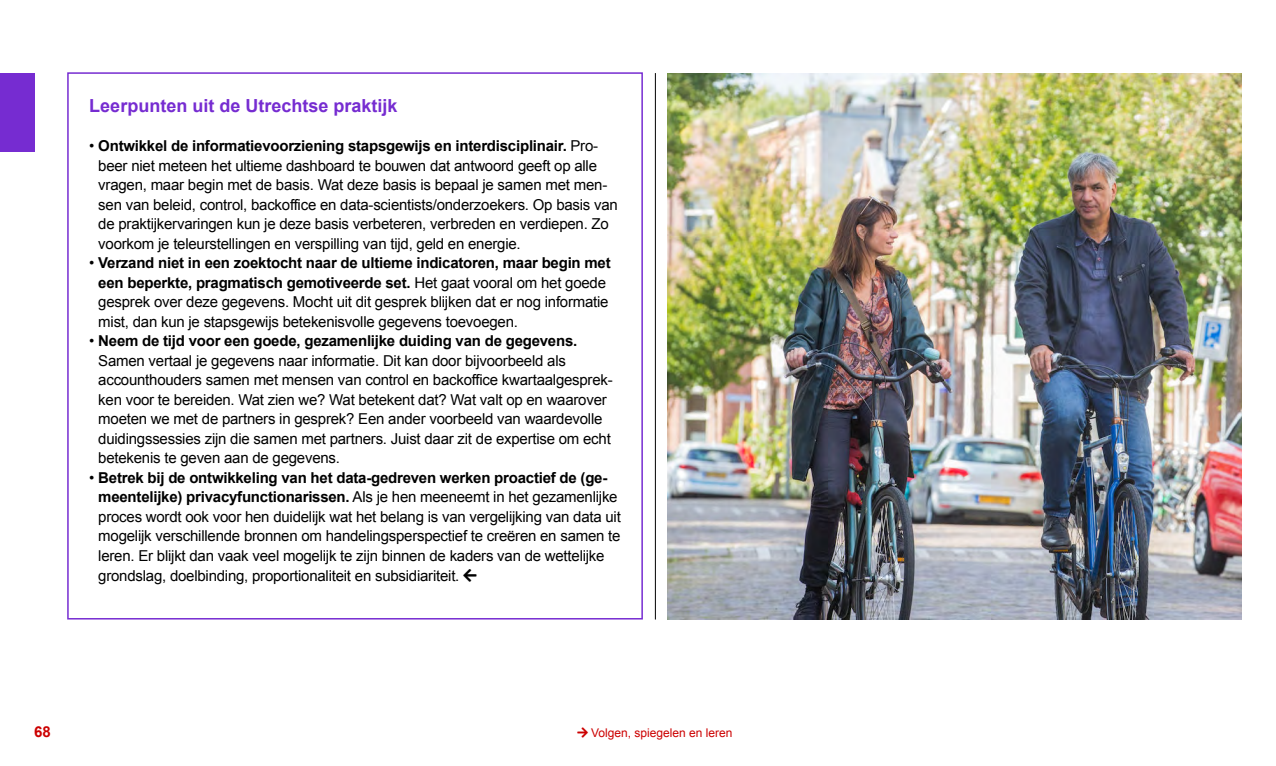
<style>
.page{position:relative;width:1276px;height:766px;background:#fff}
.page>*{position:absolute;margin:0;border:0;box-sizing:border-box;transform-origin:0 0}
.t1{font:700 18px "Arial";color:#762cd1}
.t2{font:15px/19.5px "Arial";letter-spacing:-.015em;color:#000}
.t3{font:700 15px "Arial";color:#c00}
.t4{font:12px "Arial";color:#c00}
.s1{font-weight:700}
</style>
<div class="page">
<div style="left:67px;top:72px;width:576px;height:547px;border:2px solid #762cd1"></div>
<hr style="left:655px;top:73px;width:1px;height:546px;background:#000">
<div style="left:0;top:73px;width:34px;height:78px;background:#762cd1"></div>
<img style="left:668px;top:73px;width:573px;height:546px">
<h1 class="t1" style="left:89px;top:94px;width:310px">Leerpunten uit de Utrechtse praktijk</h1>
<p class="t2" style="left:98px;top:136px;width:521px;text-indent:-9px">• <span class="s1">Ontwikkel de informatievoorziening stapsgewijs en interdisciplinair.</span> Pro&shy;beer niet meteen het ultieme dashboard te bouwen dat antwoord geeft op alle vragen, maar begin met de basis. Wat deze basis is bepaal je samen met men&shy;sen van beleid, control, backoffice en data-scientists/onderzoekers. Op basis van de praktijkervaringen kun je deze basis verbeteren, verbreden en verdiepen. Zo voorkom je teleurstellingen en verspilling van tijd, geld en energie.</p>
<p class="t2" style="left:98px;top:253px;width:514px;text-indent:-9px">• <span class="s1">Verzand niet in een zoektocht naar de ultieme indicatoren, maar begin met een beperkte, pragmatisch gemotiveerde set.</span> Het gaat vooral om het goede gesprek over deze gegevens. Mocht uit dit gesprek blijken dat er nog informatie mist, dan kun je stapsgewijs betekenisvolle gegevens toevoegen.</p>
<p class="t2" style="left:98px;top:331px;width:516px;text-indent:-9px">• <span class="s1">Neem de tijd voor een goede, gezamenlijke duiding van de gegevens.<br></span>Samen vertaal je gegevens naar informatie. Dit kan door bijvoorbeeld als accounthouders samen met mensen van control en backoffice kwartaalgesprek&shy;ken voor te bereiden. Wat zien we? Wat betekent dat? Wat valt op en waarover moeten we met de partners in gesprek? Een ander voorbeeld van waardevolle duidingssessies zijn die samen met partners. Juist daar zit de expertise om echt betekenis te geven aan de gegevens.</p>
<p class="t2" style="left:98px;top:468px;width:524px;text-indent:-9px">• <span class="s1">Betrek bij de ontwikkeling van het data-gedreven werken proactief de (ge&shy;meentelijke) privacyfunctionarissen.</span> Als je hen meeneemt in het gezamenlijke proces wordt ook voor hen duidelijk wat het belang is van vergelijking van data uit mogelijk verschillende bronnen om handelingsperspectief te creëren en samen te leren. Er blijkt dan vaak veel mogelijk te zijn binnen de kaders van de wettelijke grondslag, doelbinding, proportionaliteit en subsidiariteit. □▼</p>
<p class="t3" style="left:34px;top:721px;width:18px">68</p>
<p class="t4" style="left:577px;top:724px;width:157px">□▼ Volgen, spiegelen en leren</p>
</div>
